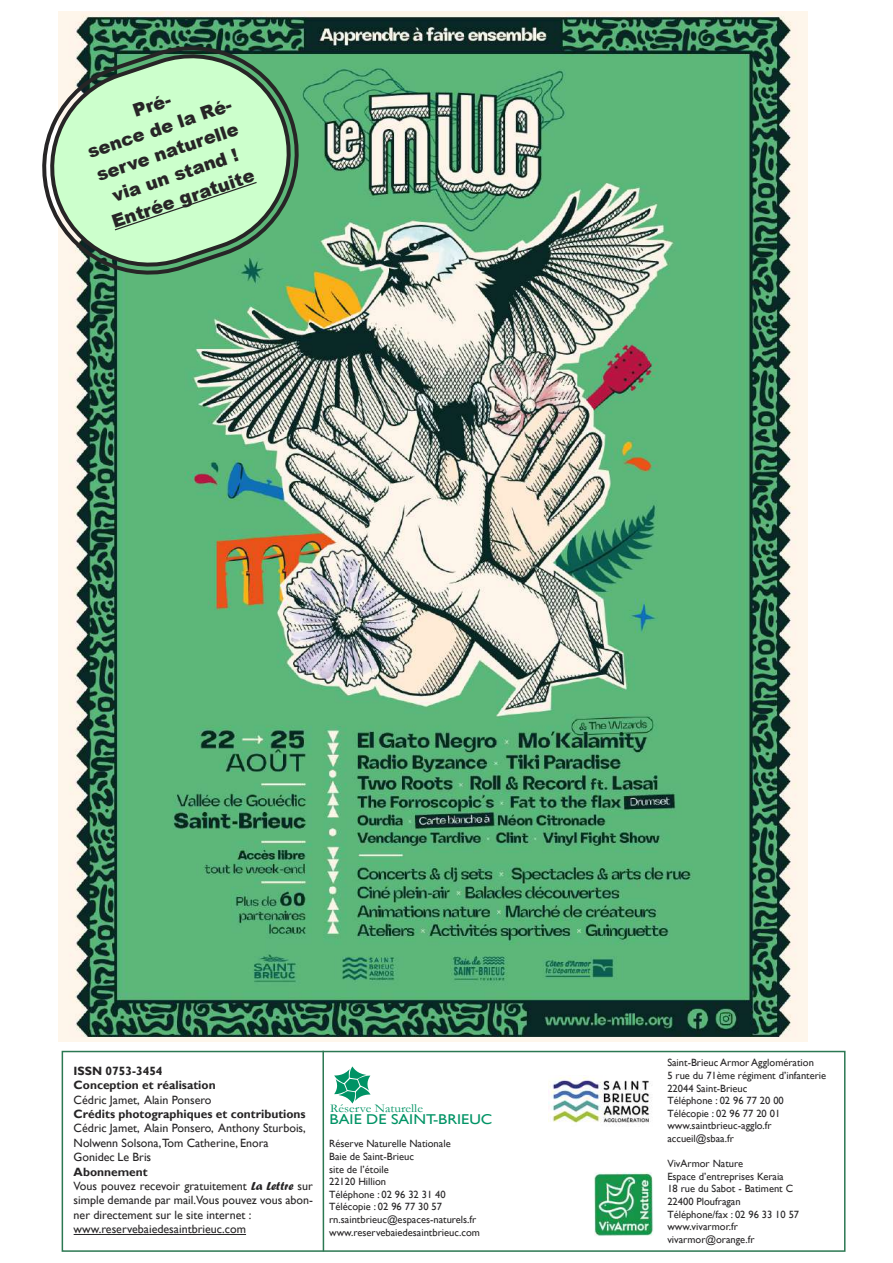
<style>
.page{position:relative;width:893px;height:1263px;background:#fff}
.page>*{position:absolute;margin:0;border:0;box-sizing:border-box;transform-origin:0 0}
.t1{font:900 18px/24.6px "Arial";color:#272526;text-align:center}
.t2{font:14.25px "Gill Sans";color:#009365;scale:1.14 1}
.t3{font:12px/14.4px "Gill Sans";color:#272526}
.t4{font:700 12px/14.4px "Gill Sans";color:#272526}
.t5{font:11.85px "Garamond";color:#009365;scale:1.14 1}
.t6{font:10.5px/12.6px "Gill Sans";color:#272526}
.s1{font-weight:700}
.s2{font-family:"Forte"}
</style>
<div class="page">
<div style="left:62px;top:1051px;width:783px;height:201px;border:2px solid #2b7852"></div>
<hr style="left:322px;top:1051px;width:2px;height:200px;background:#2b7852">
<svg style="left:334px;top:1066px;width:37px;height:37px"></svg>
<img style="left:548px;top:1077px;width:104px;height:48px">
<img style="left:594px;top:1172px;width:60px;height:64px">
<hr style="left:74px;top:1234px;width:172px;height:1px;background:#272526">
<img style="left:58px;top:11px;width:749px;height:1030px">
<svg style="left:42px;top:40px;width:263px;height:236px;background:#65a17b"></svg>
<svg style="left:44px;top:48px;width:253px;height:220px;background:#a6d4ab"></svg>
<div style="left:113px;top:181px;width:145px;height:50px;background:#cfc"></div>
<h1 class="t1" style="left:76px;top:117px;width:156px;rotate:-19deg">Pré-<br>sence de la Ré&shy;serve naturelle via un stand !<br>Entrée gratuite</h1>
<p class="t4" style="left:74px;top:1063px;width:144px">ISSN 0753-3454<br>Conception et réalisation</p>
<p class="t3" style="left:74px;top:1092px;width:139px">Cédric Jamet, Alain Ponsero</p>
<p class="t4" style="left:74px;top:1106px;width:234px">Crédits photographiques et contributions</p>
<p class="t3" style="left:74px;top:1121px;width:234px">Cédric Jamet, Alain Ponsero, Anthony Sturbois,<br>Nolwenn Solsona,Tom Catherine, Enora<br>Gonidec Le Bris</p>
<p class="t3" style="left:74px;top:1164px;width:241px"><span class="s1">Abonnement<br></span>Vous pouvez recevoir gratuitement <span class="s2">La Lettre</span> sur simple demande par mail.Vous pouvez vous abon&shy;ner directement sur le site internet : www.reservebaiedesaintbrieuc.com</p>
<p class="t5" style="left:330px;top:1102px;width:83px">Réserve Naturelle</p>
<h2 class="t2" style="left:329px;top:1111px;width:144px">BAIE DE SAINT-BRIEUC</h2>
<p class="t6" style="left:329px;top:1137px;width:152px">Réserve Naturelle Nationale<br>Baie de Saint-Brieuc<br>site de l’étoile<br>22120 Hillion<br>Téléphone : 02 96 32 31 40<br>Télécopie : 02 96 77 30 57 rn.saintbrieuc@espaces-naturels.fr www.reservebaiedesaintbrieuc.com</p>
<p class="t6" style="left:667px;top:1056px;width:160px">Saint-Brieuc Armor Agglomération<br>5 rue du 71ème régiment d’infanterie<br>22044 Saint-Brieuc<br>Téléphone : 02 96 77 20 00<br>Télécopie : 02 96 77 20 01 www.saintbrieuc-agglo.fr accueil@sbaa.fr</p>
<p class="t6" style="left:667px;top:1157px;width:133px">VivArmor Nature<br>Espace d’entreprises Keraia<br>18 rue du Sabot - Batiment C<br>22400 Ploufragan<br>Téléphone/fax : 02 96 33 10 57 www.vivarmor.fr vivarmor@orange.fr</p>
</div>
